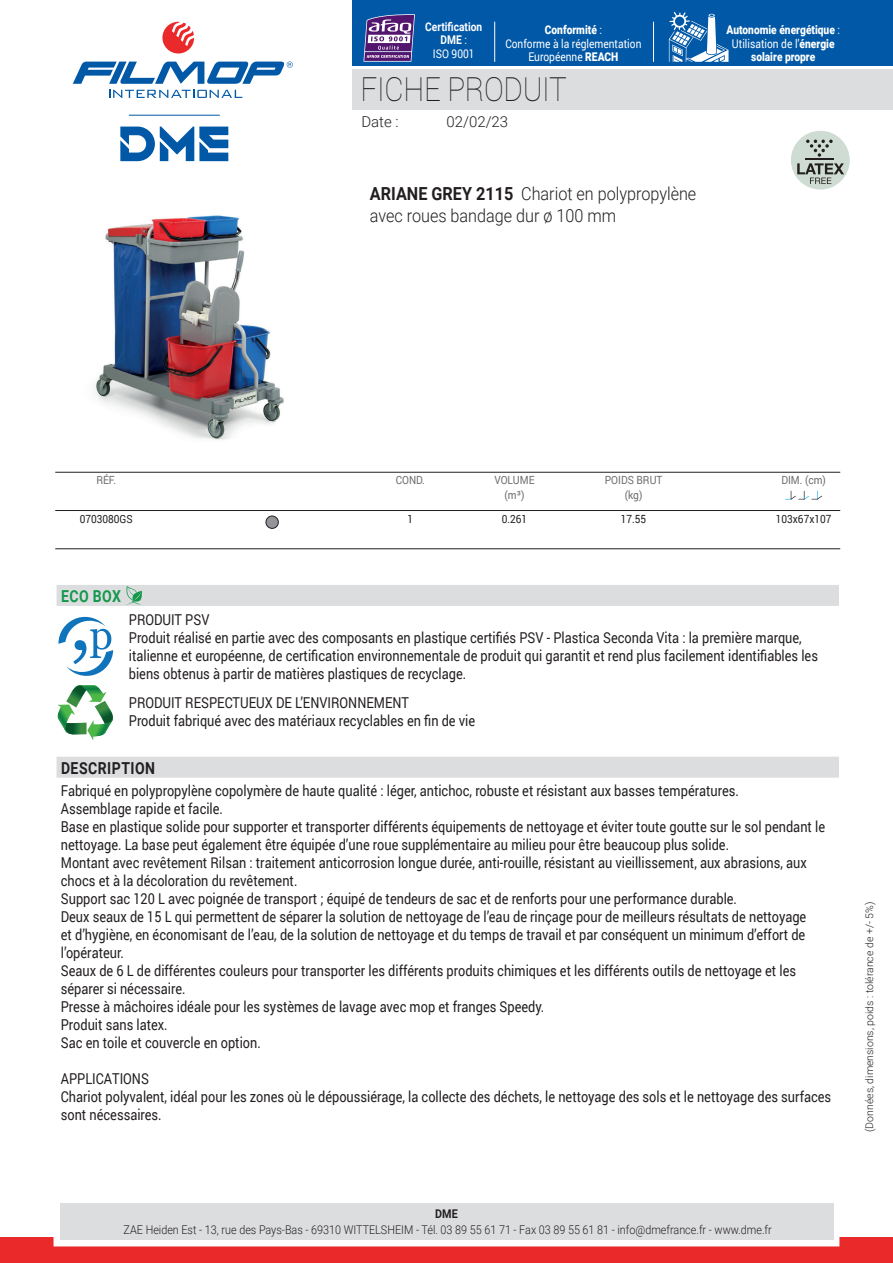
<style>
.page{position:relative;width:893px;height:1263px;background:#fff}
.page>*{position:absolute;margin:0;border:0;box-sizing:border-box;transform-origin:0 0}
.t1{font:100 33px "Roboto";letter-spacing:-.01em;color:#231f20;scale:.9 1}
.t2{font:300 18px/21.6px "Roboto";color:#231f20;scale:.9 1}
.t3{font:700 16.5px "Roboto";letter-spacing:.035em;color:#231f20;scale:.85 1}
.t4{font:700 16.5px "Roboto";letter-spacing:.035em;color:#14984c;scale:.85 1}
.t5{font:15px/18px "Roboto";color:#231f20;scale:.85 1}
.t6{font:300 15px "Roboto";color:#231f20}
.t7{font:300 12px "Roboto";color:#231f20;scale:.9 1}
.t8{font:900 12px/13.5px "Roboto";color:#fff;text-align:center;scale:.85 1}
.t9{font:12px/13.5px "Roboto";color:#fff;text-align:center;scale:.85 1}
.t10{font:700 12px/13.5px "Roboto";color:#fff;text-align:center;scale:.85 1}
.t11{font:700 12px "Roboto";color:#231f20;scale:.9 1}
.t12{font:11.25px/15px "Roboto";color:#6c6d70;text-align:center;scale:.9 1}
.t13{font:11.25px "Roboto";color:#231f20;scale:.9 1}
.t14{font:300 10.5px "Roboto";color:#231f20}
.s1{font-weight:400}
.s2{font-weight:900}
.s3{font-weight:700}
</style>
<div class="page">
<div style="left:353px;top:69px;width:540px;height:40px;background:#dcdddf"></div>
<svg style="left:109px;top:90px;width:133px;height:8px"></svg>
<svg style="left:162px;top:22px;width:32px;height:32px"></svg>
<svg style="left:73px;top:61px;width:220px;height:23px"></svg>
<div style="left:353px;top:0;width:540px;height:66px;background:#0158a6"></div>
<div style="left:0;top:1237px;width:893px;height:26px;background:#e9292a"></div>
<div style="left:54px;top:1197px;width:785px;height:49px;border:12px solid #fff"></div>
<div style="left:60px;top:1203px;width:773px;height:37px;background:#dcdddf"></div>
<svg style="left:120px;top:126px;width:108px;height:35px"></svg>
<hr style="left:129px;top:115px;width:91px;height:1px;background:#0158a6">
<hr style="left:653px;top:22px;width:1px;height:40px;background:#fff">
<hr style="left:494px;top:22px;width:1px;height:40px;background:#fff">
<svg style="left:669px;top:12px;width:59px;height:50px"></svg>
<svg style="left:363px;top:14px;width:52px;height:48px;background:#7a619e"></svg>
<hr style="left:365px;top:51px;width:46px;height:1px;background:#fff">
<img style="left:94px;top:215px;width:190px;height:225px">
<div style="left:57px;top:585px;width:782px;height:21px;background:#dcdddf"></div>
<svg style="left:126px;top:586px;width:16px;height:19px"></svg>
<svg style="left:58px;top:617px;width:55px;height:59px"></svg>
<svg style="left:57px;top:685px;width:57px;height:55px"></svg>
<div style="left:57px;top:757px;width:782px;height:21px;background:#dcdddf"></div>
<hr style="left:55px;top:472px;width:785px;height:1px;background:#231f20">
<hr style="left:55px;top:548px;width:785px;height:1px;background:#231f20">
<hr style="left:55px;top:510px;width:785px;height:1px;background:#231f20">
<div style="left:266px;top:516px;width:12px;height:12px;background:#939598;border-radius:50%"></div>
<div style="left:266px;top:516px;width:12px;height:12px;border:1px solid #231f20;border-radius:50%"></div>
<svg style="left:785px;top:491px;width:37px;height:9px"></svg>
<div style="left:791px;top:131px;width:59px;height:59px;background:#cedcd3;border-radius:50%"></div>
<svg style="left:797px;top:163px;width:47px;height:21px"></svg>
<hr style="left:805px;top:158px;width:28px;height:2px;background:#231f20">
<svg style="left:806px;top:140px;width:27px;height:17px"></svg>
<p class="t10" style="left:425px;top:19px;width:68px">Certification<br>DME <span class="s1">:<br>ISO 9001</span></p>
<p class="t8" style="left:726px;top:23px;width:135px">Autonomie énergétique <span class="s1">:<br>Utilisation de l’</span>énergie solaire propre</p>
<p class="t9" style="left:505px;top:23px;width:162px"><span class="s2">Conformité</span> :<br>Conforme à la réglementation<br>Européenne <span class="s2">REACH</span></p>
<h1 class="t1" style="left:360px;top:66px;width:231px">FICHE PRODUIT</h1>
<p class="t6" style="left:361px;top:111px;width:39px">Date :</p>
<p class="t6" style="left:446px;top:111px;width:63px">02/02/23</p>
<p class="t2" style="left:370px;top:182px;width:364px"><span class="s3">ARIANE GREY 2115</span> Chariot en polypropylène avec roues bandage dur ø 100 mm</p>
<p class="t12" style="left:96px;top:473px;width:24px">RÉF.</p>
<p class="t13" style="left:80px;top:511px;width:61px">0703080GS</p>
<p class="t4" style="left:61px;top:584px;width:72px">ECO BOX</p>
<p class="t12" style="left:396px;top:473px;width:34px">COND.</p>
<p class="t13" style="left:407px;top:511px;width:8px">1</p>
<p class="t12" style="left:494px;top:473px;width:46px">VOLUME (m³)</p>
<p class="t13" style="left:502px;top:511px;width:30px">0.261</p>
<p class="t12" style="left:605px;top:473px;width:66px">POIDS BRUT (kg)</p>
<p class="t13" style="left:621px;top:511px;width:30px">17.55</p>
<p class="t12" style="left:781px;top:473px;width:51px">DIM. (cm)</p>
<p class="t13" style="left:776px;top:511px;width:63px">103x67x107</p>
<p class="t5" style="left:129px;top:610px;width:812px">PRODUIT PSV<br>Produit réalisé en partie avec des composants en plastique certifiés PSV - Plastica Seconda Vita : la première marque, italienne et européenne, de certification environnementale de produit qui garantit et rend plus facilement identifiables les biens obtenus à partir de matières plastiques de recyclage.</p>
<p class="t5" style="left:129px;top:693px;width:409px">PRODUIT RESPECTUEUX DE L’ENVIRONNEMENT<br>Produit fabriqué avec des matériaux recyclables en fin de vie</p>
<p class="t3" style="left:61px;top:756px;width:112px">DESCRIPTION</p>
<p class="t5" style="left:61px;top:781px;width:901px">Fabriqué en polypropylène copolymère de haute qualité : léger, antichoc, robuste et résistant aux basses températures.<br>Assemblage rapide et facile.<br>Base en plastique solide pour supporter et transporter différents équipements de nettoyage et éviter toute goutte sur le sol pendant le nettoyage. La base peut également être équipée d’une roue supplémentaire au milieu pour être beaucoup plus solide.<br>Montant avec revêtement Rilsan : traitement anticorrosion longue durée, anti-rouille, résistant au vieillissement, aux abrasions, aux chocs et à la décoloration du revêtement.<br>Support sac 120 L avec poignée de transport ; équipé de tendeurs de sac et de renforts pour une performance durable.<br>Deux seaux de 15 L qui permettent de séparer la solution de nettoyage de l’eau de rinçage pour de meilleurs résultats de nettoyage<br>et d’hygiène, en économisant de l’eau, de la solution de nettoyage et du temps de travail et par conséquent un minimum d’effort de l’opérateur.<br>Seaux de 6 L de différentes couleurs pour transporter les différents produits chimiques et les différents outils de nettoyage et les séparer si nécessaire.<br>Presse à mâchoires idéale pour les systèmes de lavage avec mop et franges Speedy.<br>Produit sans latex.<br>Sac en toile et couvercle en option.</p>
<p class="t5" style="left:61px;top:1069px;width:908px">APPLICATIONS<br>Chariot polyvalent, idéal pour les zones où le dépoussiérage, la collecte des déchets, le nettoyage des sols et le nettoyage des surfaces sont nécessaires.</p>
<p class="t11" style="left:435px;top:1205px;width:27px">DME</p>
<p class="t7" style="left:124px;top:1222px;width:722px">ZAE Heiden Est - 13, rue des Pays-Bas - 69310 WITTELSHEIM - Tél. 03 89 55 61 71 - Fax 03 89 55 61 81 - info@dmefrance.fr - www.dme.fr</p>
<p class="t14" style="left:862px;top:1132px;width:232px;rotate:-90deg">(Données, dimensions, poids : tolérance de +/- 5%)</p>
</div>
